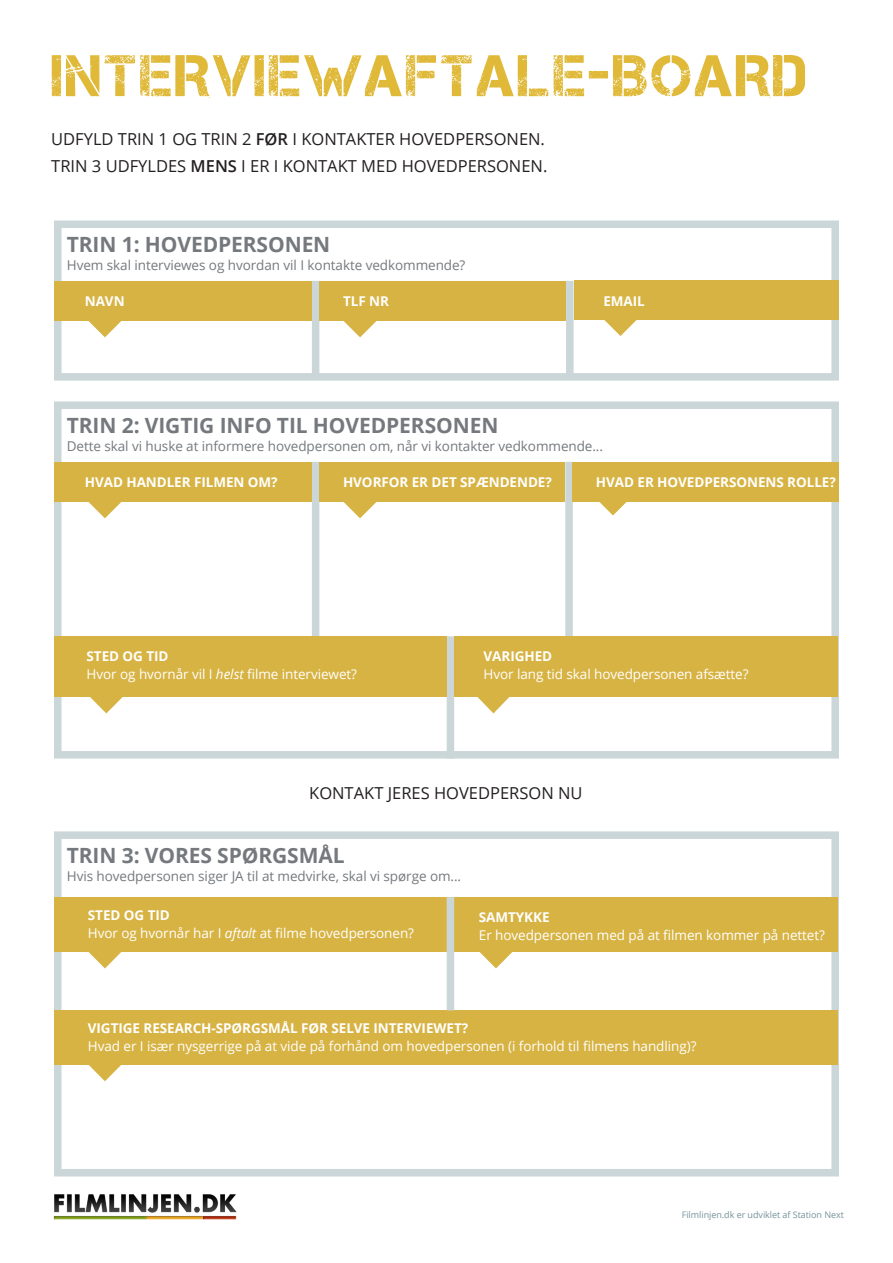
<style>
.page{position:relative;width:893px;height:1263px;background:#fff}
.page>*{position:absolute;margin:0;border:0;box-sizing:border-box;transform-origin:0 0}
.t1{font:58.5px "Captureit";letter-spacing:.05em;color:#e0b938}
.t2{font:700 21px "Open Sans";letter-spacing:-.005em;color:#75797d}
.t3{font:16.5px/27px "Open Sans";color:#231f20}
.t4{font:13.5px/18px "Open Sans";letter-spacing:-.005em;color:#fff}
.t5{font:13.5px "Open Sans";letter-spacing:-.005em;color:#75797d}
.t6{font:700 13.5px "Open Sans";letter-spacing:-.005em;color:#fff}
.t7{font:9px "Open Sans";letter-spacing:-.005em;color:#76939b}
.s1{font-weight:600}
.s2{font-weight:700}
.s3{font-style:italic}
</style>
<div class="page">
<div style="left:54px;top:220px;width:785px;height:161px;border:8px solid #cbd6d9"></div>
<div style="left:566px;top:281px;width:8px;height:95px;background:#cbd6d9"></div>
<div style="left:312px;top:281px;width:7px;height:95px;background:#cbd6d9"></div>
<svg style="left:88px;top:320px;width:34px;height:17px"></svg>
<div style="left:54px;top:281px;width:258px;height:39px;background:#d7b343"></div>
<div style="left:319px;top:281px;width:247px;height:39px;background:#d7b343"></div>
<div style="left:574px;top:280px;width:265px;height:40px;background:#d7b343"></div>
<svg style="left:604px;top:320px;width:33px;height:16px"></svg>
<svg style="left:343px;top:320px;width:34px;height:17px"></svg>
<div style="left:54px;top:401px;width:785px;height:357px;border:8px solid #cbd6d9"></div>
<div style="left:565px;top:462px;width:8px;height:175px;background:#cbd6d9"></div>
<div style="left:312px;top:462px;width:7px;height:175px;background:#cbd6d9"></div>
<svg style="left:88px;top:501px;width:34px;height:17px"></svg>
<div style="left:54px;top:462px;width:258px;height:39px;background:#d7b343"></div>
<div style="left:319px;top:462px;width:246px;height:39px;background:#d7b343"></div>
<div style="left:573px;top:462px;width:266px;height:39px;background:#d7b343"></div>
<svg style="left:596px;top:501px;width:34px;height:14px"></svg>
<svg style="left:343px;top:501px;width:34px;height:17px"></svg>
<div style="left:447px;top:636px;width:7px;height:122px;background:#cbd6d9"></div>
<svg style="left:90px;top:697px;width:33px;height:16px"></svg>
<div style="left:54px;top:636px;width:393px;height:61px;background:#d7b343"></div>
<svg style="left:477px;top:697px;width:33px;height:16px"></svg>
<div style="left:454px;top:636px;width:384px;height:61px;background:#d7b343"></div>
<div style="left:54px;top:831px;width:785px;height:345px;border:8px solid #cbd6d9"></div>
<svg style="left:88px;top:951px;width:34px;height:17px"></svg>
<div style="left:54px;top:897px;width:784px;height:54px;background:#d7b343"></div>
<svg style="left:88px;top:1064px;width:34px;height:17px"></svg>
<div style="left:54px;top:1010px;width:784px;height:54px;background:#d7b343"></div>
<svg style="left:479px;top:951px;width:34px;height:17px"></svg>
<div style="left:447px;top:897px;width:7px;height:113px;background:#cbd6d9"></div>
<img style="left:53px;top:1194px;width:184px;height:26px">
<h1 class="t1" style="left:52px;top:43px;width:757px">INTERVIEWAFTALE-BOARD</h1>
<p class="t3" style="left:51px;top:126px;width:498px">UDFYLD TRIN 1 OG TRIN 2 <span class="s1">FØR</span> I KONTAKTER HOVEDPERSONEN.<br>TRIN 3 UDFYLDES <span class="s1">MENS</span> I ER I KONTAKT MED HOVEDPERSONEN.</p>
<h2 class="t2" style="left:67px;top:230px;width:265px">TRIN 1: HOVEDPERSONEN</h2>
<p class="t5" style="left:67px;top:256px;width:400px">Hvem skal interviewes og hvordan vil I kontakte vedkommende?</p>
<p class="t6" style="left:85px;top:291px;width:41px">NAVN</p>
<p class="t6" style="left:343px;top:291px;width:47px">TLF NR</p>
<p class="t6" style="left:603px;top:291px;width:43px">EMAIL</p>
<h2 class="t2" style="left:67px;top:411px;width:433px">TRIN 2: VIGTIG INFO TIL HOVEDPERSONEN</h2>
<p class="t5" style="left:67px;top:437px;width:538px">Dette skal vi huske at informere hovedpersonen om, når vi kontakter vedkommende...</p>
<p class="t6" style="left:85px;top:472px;width:194px">HVAD HANDLER FILMEN OM?</p>
<p class="t6" style="left:343px;top:472px;width:210px">HVORFOR ER DET SPÆNDENDE?</p>
<p class="t6" style="left:596px;top:472px;width:241px">HVAD ER HOVEDPERSONENS ROLLE?</p>
<p class="t4" style="left:87px;top:647px;width:272px"><span class="s2">STED OG TID<br></span>Hvor og hvornår vil I <span class="s3">helst</span> filme interviewet?</p>
<p class="t6" style="left:483px;top:647px;width:70px">VARIGHED</p>
<p class="t4" style="left:483px;top:665px;width:266px">Hvor lang tid skal hovedpersonen afsætte?</p>
<p class="t3" style="left:309px;top:779px;width:275px">KONTAKT JERES HOVEDPERSON NU</p>
<h2 class="t2" style="left:67px;top:840px;width:279px">TRIN 3: VORES SPØRGSMÅL</h2>
<p class="t5" style="left:67px;top:866px;width:396px">Hvis hovedpersonen siger JA til at medvirke, skal vi spørge om...</p>
<p class="t4" style="left:88px;top:905px;width:328px"><span class="s2">STED OG TID<br></span>Hvor og hvornår har I <span class="s3">aftalt</span> at filme hovedpersonen?</p>
<p class="t6" style="left:479px;top:908px;width:72px">SAMTYKKE</p>
<p class="t4" style="left:479px;top:926px;width:347px">Er hovedpersonen med på at filmen kommer på nettet?</p>
<p class="t6" style="left:88px;top:1019px;width:382px">VIGTIGE RESEARCH-SPØRGSMÅL FØR SELVE INTERVIEWET?</p>
<p class="t4" style="left:88px;top:1037px;width:610px">Hvad er I især nysgerrige på at vide på forhånd om hovedpersonen (i forhold til filmens handling)?</p>
<p class="t7" style="left:682px;top:1209px;width:164px">Filmlinjen.dk er udviklet af Station Next</p>
</div>
